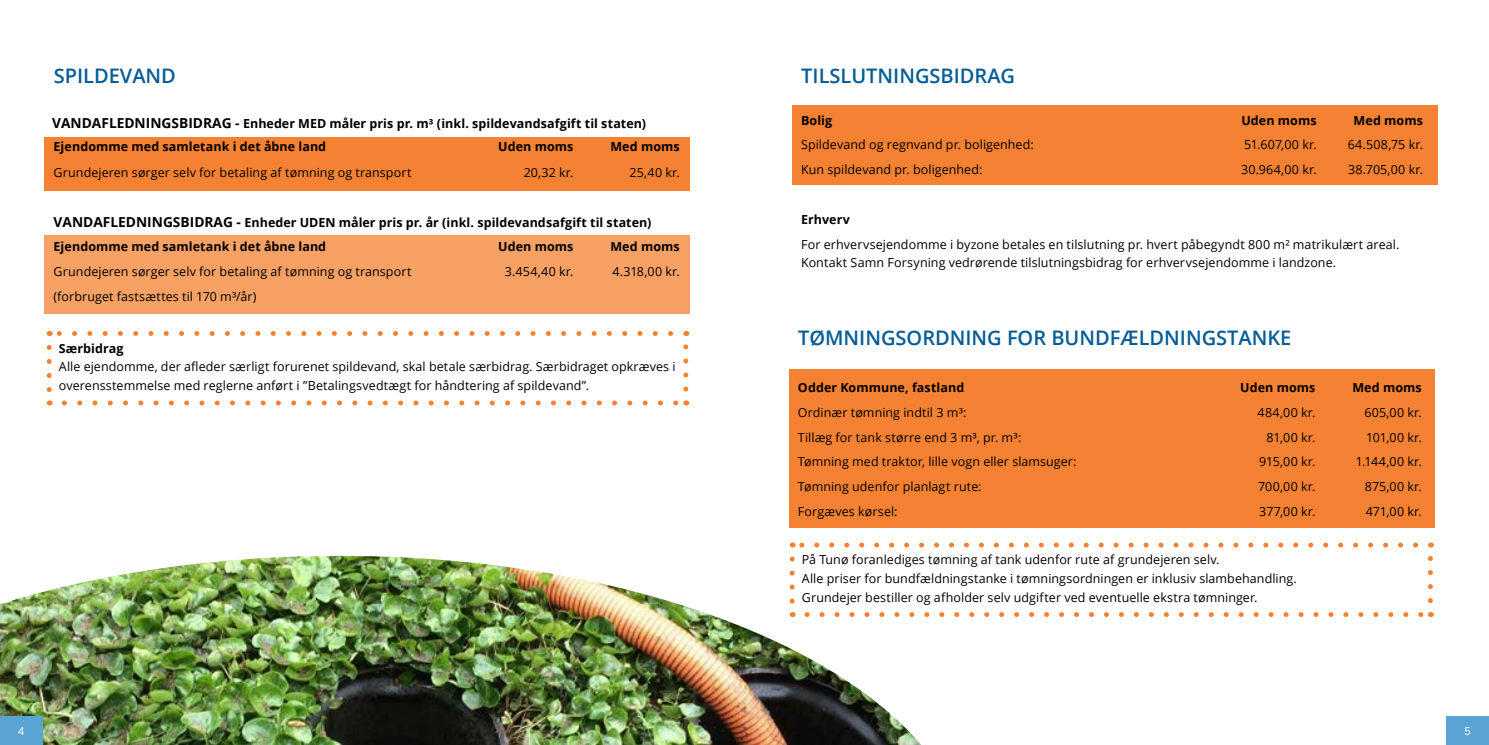
<style>
.page{position:relative;width:1489px;height:745px;background:#fff}
.page>*{position:absolute;margin:0;border:0;box-sizing:border-box;transform-origin:0 0}
.Overskrift{font:600 20px "Open Sans";color:#005c97}
.Brødtext{font:12.5px/18.8px "Open Sans";letter-spacing:.005em;color:#000}
.Mellemrubrik{font:12.5px/18.8px "Open Sans";letter-spacing:.005em;color:#000}
.Mellemrubrik-2{font:700 12.5px "Open Sans";letter-spacing:.005em;color:#000}
.Brødtext-2{font:700 12.5px "Open Sans";letter-spacing:.005em;color:#000}
.Underrubrik{font:700 12.5px "Open Sans";letter-spacing:.005em;color:#000}
.t1{font:11.25px "Arimo";color:#fff}
.s1{font-size:13.75px}
</style>
<div class="page">
<img style="left:0;top:555px;width:920px;height:189px">
<svg style="left:807px;top:611px;width:615px;height:5px"></svg>
<svg style="left:799px;top:542px;width:616px;height:5px"></svg>
<svg style="left:789px;top:558px;width:5px;height:58px"></svg>
<svg style="left:1428px;top:542px;width:4px;height:58px"></svg>
<div style="left:789px;top:368px;width:645px;height:159px;background:#f58232"></div>
<svg style="left:64px;top:400px;width:614px;height:5px"></svg>
<svg style="left:57px;top:331px;width:613px;height:5px"></svg>
<svg style="left:47px;top:347px;width:5px;height:58px"></svg>
<svg style="left:683px;top:331px;width:5px;height:58px"></svg>
<div style="left:44px;top:235px;width:645px;height:78px;background:#f7a165"></div>
<div style="left:44px;top:137px;width:645px;height:53px;background:#f58232"></div>
<div style="left:792px;top:105px;width:645px;height:80px;background:#f58232"></div>
<div style="left:0;top:716px;width:43px;height:28px;background:#59a3d5"></div>
<div style="left:1446px;top:716px;width:42px;height:28px;background:#59a3d5"></div>
<p class="Overskrift" style="left:54px;top:62px;width:124px">SPILDEVAND</p>
<p class="Mellemrubrik-2" style="left:52px;top:115px;width:595px"><span class="s1">VANDAFLEDNINGSBIDRAG -</span> Enheder MED måler pris pr. m³ (inkl. spildevandsafgift til staten)</p>
<p class="Brødtext-2" style="left:54px;top:138px;width:274px">Ejendomme med samletank i det åbne land</p>
<p class="Underrubrik" style="left:498px;top:138px;width:77px">Uden moms</p>
<p class="Underrubrik" style="left:610px;top:138px;width:71px">Med moms</p>
<p class="Brødtext" style="left:54px;top:162px;width:359px">Grundejeren sørger selv for betaling af tømning og transport</p>
<p class="Brødtext" style="left:523px;top:162px;width:51px">20,32 kr.</p>
<p class="Brødtext" style="left:629px;top:162px;width:52px">25,40 kr.</p>
<p class="Mellemrubrik-2" style="left:54px;top:214px;width:599px"><span class="s1">VANDAFLEDNINGSBIDRAG -</span> Enheder UDEN måler pris pr. år (inkl. spildevandsafgift til staten)</p>
<p class="Brødtext-2" style="left:54px;top:238px;width:274px">Ejendomme med samletank i det åbne land</p>
<p class="Underrubrik" style="left:498px;top:238px;width:77px">Uden moms</p>
<p class="Underrubrik" style="left:610px;top:238px;width:71px">Med moms</p>
<p class="Brødtext" style="left:54px;top:261px;width:359px">Grundejeren sørger selv for betaling af tømning og transport</p>
<p class="Brødtext" style="left:505px;top:261px;width:70px">3.454,40 kr.</p>
<p class="Brødtext" style="left:612px;top:261px;width:69px">4.318,00 kr.</p>
<p class="Brødtext" style="left:54px;top:286px;width:204px">(forbruget fastsættes til 170 m³/år)</p>
<p class="Underrubrik" style="left:59px;top:339px;width:66px">Særbidrag</p>
<p class="Brødtext" style="left:59px;top:357px;width:618px">Alle ejendomme, der afleder særligt forurenet spildevand, skal betale særbidrag. Særbidraget opkræves i overensstemmelse med reglerne anført i ”Betalingsvedtægt for håndtering af spildevand”.</p>
<p class="Overskrift" style="left:801px;top:62px;width:215px">TILSLUTNINGSBIDRAG</p>
<p class="Brødtext-2" style="left:801px;top:111px;width:33px">Bolig</p>
<p class="Brødtext-2" style="left:1241px;top:111px;width:77px">Uden moms</p>
<p class="Brødtext-2" style="left:1353px;top:111px;width:71px">Med moms</p>
<p class="Brødtext" style="left:801px;top:135px;width:234px">Spildevand og regnvand pr. boligenhed:</p>
<p class="Brødtext" style="left:1243px;top:135px;width:74px">51.607,00 kr.</p>
<p class="Brødtext" style="left:1347px;top:135px;width:77px">64.508,75 kr.</p>
<p class="Brødtext" style="left:801px;top:160px;width:183px">Kun spildevand pr. boligenhed:</p>
<p class="Brødtext" style="left:1240px;top:160px;width:77px">30.964,00 kr.</p>
<p class="Brødtext" style="left:1347px;top:160px;width:76px">38.705,00 kr.</p>
<p class="Brødtext-2" style="left:801px;top:210px;width:50px">Erhverv</p>
<p class="Brødtext" style="left:801px;top:234px;width:599px">For erhvervsejendomme i byzone betales en tilslutning pr. hvert påbegyndt 800 m² matrikulært areal.</p>
<p class="Brødtext" style="left:801px;top:253px;width:536px">Kontakt Samn Forsyning vedrørende tilslutningsbidrag for erhvervsejendomme i landzone.</p>
<p class="Overskrift" style="left:798px;top:324px;width:495px">TØMNINGSORDNING FOR BUNDFÆLDNINGSTANKE</p>
<p class="Brødtext-2" style="left:797px;top:378px;width:168px">Odder Kommune, fastland</p>
<p class="Brødtext-2" style="left:1240px;top:378px;width:77px">Uden moms</p>
<p class="Brødtext-2" style="left:1352px;top:378px;width:71px">Med moms</p>
<p class="Brødtext" style="left:797px;top:402px;width:170px">Ordinær tømning indtil 3 m³:</p>
<p class="Brødtext" style="left:1257px;top:402px;width:60px">484,00 kr.</p>
<p class="Brødtext" style="left:1364px;top:402px;width:59px">605,00 kr.</p>
<p class="Brødtext" style="left:797px;top:427px;width:225px">Tillæg for tank større end 3 m³, pr. m³:</p>
<p class="Brødtext" style="left:1266px;top:427px;width:51px">81,00 kr.</p>
<p class="Brødtext" style="left:1365px;top:427px;width:57px">101,00 kr.</p>
<p class="Brødtext" style="left:797px;top:452px;width:280px">Tømning med traktor, lille vogn eller slamsuger:</p>
<p class="Brødtext" style="left:1259px;top:452px;width:58px">915,00 kr.</p>
<p class="Brødtext" style="left:1355px;top:452px;width:68px">1.144,00 kr.</p>
<p class="Brødtext" style="left:797px;top:476px;width:185px">Tømning udenfor planlagt rute:</p>
<p class="Brødtext" style="left:1257px;top:476px;width:59px">700,00 kr.</p>
<p class="Brødtext" style="left:1364px;top:476px;width:59px">875,00 kr.</p>
<p class="Brødtext" style="left:797px;top:501px;width:101px">Forgæves kørsel:</p>
<p class="Brødtext" style="left:1259px;top:501px;width:58px">377,00 kr.</p>
<p class="Brødtext" style="left:1365px;top:501px;width:57px">471,00 kr.</p>
<p class="Mellemrubrik" style="left:801px;top:549px;width:496px">På Tunø foranlediges tømning af tank udenfor rute af grundejeren selv.<br>Alle priser for bundfældningstanke i tømningsordningen er inklusiv slambehandling.<br>Grundejer bestiller og afholder selv udgifter ved eventuelle ekstra tømninger.</p>
<p class="t1" style="left:18px;top:723px;width:8px">4</p>
<p class="t1" style="left:1464px;top:723px;width:8px">5</p>
</div>
